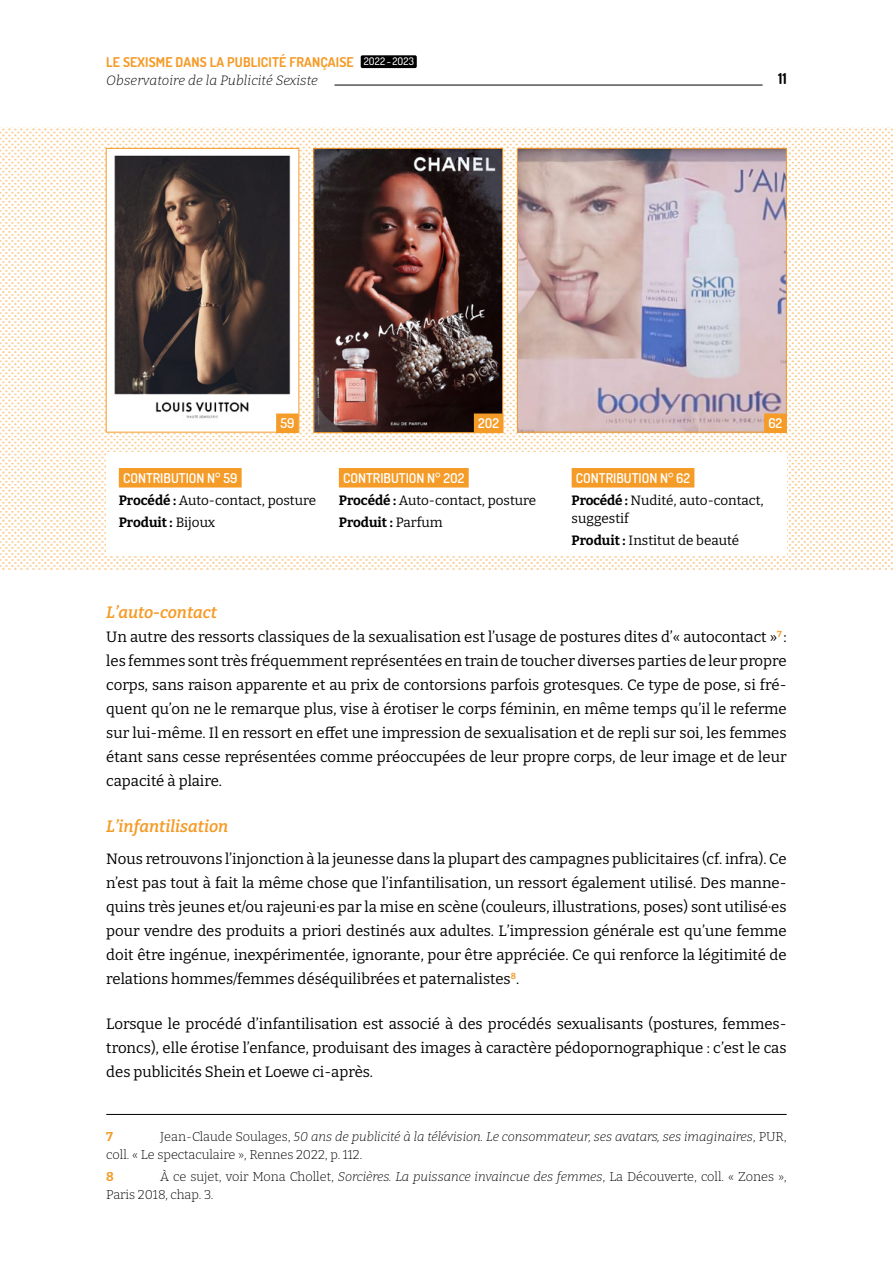
<style>
.page{position:relative;width:893px;height:1263px;background:#fff}
.page>*{position:absolute;margin:0;border:0;box-sizing:border-box;transform-origin:0 0}
.t1{font:italic 600 16.5px "Bitter";color:#f59b28}
.t2{font:15px/24px "Bitter";color:#000;text-align:justify}
.t3{font:700 15px "Dosis";color:#000}
.t4{font:13.5px/22.2px "Bitter";color:#000}
.t5{font:600 13.5px "Dosis";color:#fff}
.t6{font:700 13.5px "Dosis";letter-spacing:.01em;color:#f59b28}
.t7{font:italic 300 13.5px "Bitter";letter-spacing:.01em;color:#000}
.t8{font:italic 300 12.75px/18px "Bitter";color:#000}
.t9{font:300 12.75px/18px "Bitter";color:#000}
.t10{font:700 12.75px "Bitter";color:#f59b28}
.s1{font-weight:500;font-size:10.5px;color:#fff}
.s2{font-weight:700}
.s3{font-style:normal}
.s4{font-style:italic}
</style>
<div class="page">
<div style="left:361px;top:55px;width:56px;height:13px;background:#000;border-radius:2px"></div>
<hr style="left:334px;top:85px;width:429px;height:1px;background:#000">
<img style="left:0;top:128px;width:893px;height:442px">
<img style="left:108px;top:150px;width:189px;height:280px">
<img style="left:316px;top:150px;width:185px;height:281px">
<div style="left:314px;top:148px;width:189px;height:285px;border:1px solid #f59b28"></div>
<img style="left:519px;top:150px;width:265px;height:280px">
<div style="left:517px;top:148px;width:269px;height:284px;border:1px solid #f59b28"></div>
<div style="left:106px;top:452px;width:680px;height:104px;background:#fff"></div>
<div style="left:119px;top:468px;width:123px;height:19px;background:#f59b28"></div>
<div style="left:339px;top:468px;width:130px;height:19px;background:#f59b28"></div>
<div style="left:572px;top:468px;width:122px;height:19px;background:#f59b28"></div>
<div style="left:276px;top:413px;width:23px;height:20px;background:#f59b28"></div>
<div style="left:474px;top:413px;width:29px;height:20px;background:#f59b28"></div>
<div style="left:764px;top:413px;width:22px;height:20px;background:#f59b28"></div>
<hr style="left:106px;top:1114px;width:681px;height:1px;background:#000">
<p class="t6" style="left:106px;top:52px;width:309px">LE SEXISME DANS LA PUBLICITÉ FRANÇAISE <span class="s1">2O22 - 2O23</span></p>
<p class="t7" style="left:106px;top:71px;width:213px">Observatoire de la Publicité Sexiste</p>
<p class="t3" style="left:778px;top:67px;width:10px">11</p>
<p class="t5" style="left:280px;top:414px;width:15px">59</p>
<p class="t5" style="left:478px;top:414px;width:22px">2O2</p>
<p class="t5" style="left:768px;top:414px;width:15px">62</p>
<p class="t5" style="left:123px;top:468px;width:116px">CONTRIBUTION N° 59</p>
<p class="t4" style="left:119px;top:489px;width:199px"><span class="s2">Procédé :</span> Auto-contact, posture<br><span class="s2">Produit :</span> Bijoux</p>
<p class="t5" style="left:343px;top:468px;width:123px">CONTRIBUTION N° 2O2</p>
<p class="t4" style="left:339px;top:489px;width:199px"><span class="s2">Procédé :</span> Auto-contact, posture<br><span class="s2">Produit :</span> Parfum</p>
<p class="t5" style="left:576px;top:468px;width:116px">CONTRIBUTION N° 62</p>
<p class="t4" style="left:572px;top:491px;width:194px;line-height:18px"><span class="s2">Procédé :</span> Nudité, auto-contact, suggestif</p>
<p class="t4" style="left:572px;top:529px;width:169px"><span class="s2">Produit :</span> Institut de beauté</p>
<p class="t1" style="left:106px;top:599px;width:112px">L’auto-contact</p>
<p class="t2" style="left:106px;top:624px;width:682px">Un autre des ressorts classiques de la sexualisation est l’usage de postures dites d’« autocontact »<sup>7</sup> : les femmes sont très fréquemment représentées en train de toucher diverses parties de leur propre corps, sans raison apparente et au prix de contorsions parfois grotesques. Ce type de pose, si fré&shy;quent qu’on ne le remarque plus, vise à érotiser le corps féminin, en même temps qu’il le referme sur lui-même. Il en ressort en effet une impression de sexualisation et de repli sur soi, les femmes étant sans cesse représentées comme préoccupées de leur propre corps, de leur image et de leur capacité à plaire.</p>
<p class="t1" style="left:106px;top:813px;width:124px">L’infantilisation</p>
<p class="t2" style="left:106px;top:846px;width:682px">Nous retrouvons l’injonction à la jeunesse dans la plupart des campagnes publicitaires (cf. infra). Ce n’est pas tout à fait la même chose que l’infantilisation, un ressort également utilisé. Des manne&shy;quins très jeunes et/ou rajeuni·es par la mise en scène (couleurs, illustrations, poses) sont utilisé·es pour vendre des produits a priori destinés aux adultes. L’impression générale est qu’une femme doit être ingénue, inexpérimentée, ignorante, pour être appréciée. Ce qui renforce la légitimité de relations hommes/femmes déséquilibrées et paternalistes<sup>8</sup>.</p>
<p class="t2" style="left:106px;top:1011px;width:682px">Lorsque le procédé d’infantilisation est associé à des procédés sexualisants (postures, femmes&shy;troncs), elle érotise l’enfance, produisant des images à caractère pédopornographique : c’est le cas des publicités Shein et Loewe ci-après.</p>
<p class="t8" style="left:106px;top:1127px;width:682px;text-indent:54px"><span class="s3">Jean-Claude Soulages,</span> 50 ans de publicité à la télévision. Le consommateur, ses avatars, ses imaginaires<span class="s3">, PUR, coll. « Le spectaculaire », Rennes 2022, p. 112.</span></p>
<p class="t10" style="left:106px;top:1166px;width:9px">8</p>
<p class="t10" style="left:106px;top:1126px;width:8px">7</p>
<p class="t9" style="left:106px;top:1167px;width:682px;text-indent:54px">À ce sujet, voir Mona Chollet, <span class="s4">Sorcières. La puissance invaincue des femmes</span>, La Découverte, coll. « Zones »,<br>Paris 2018, chap. 3.</p>
</div>
